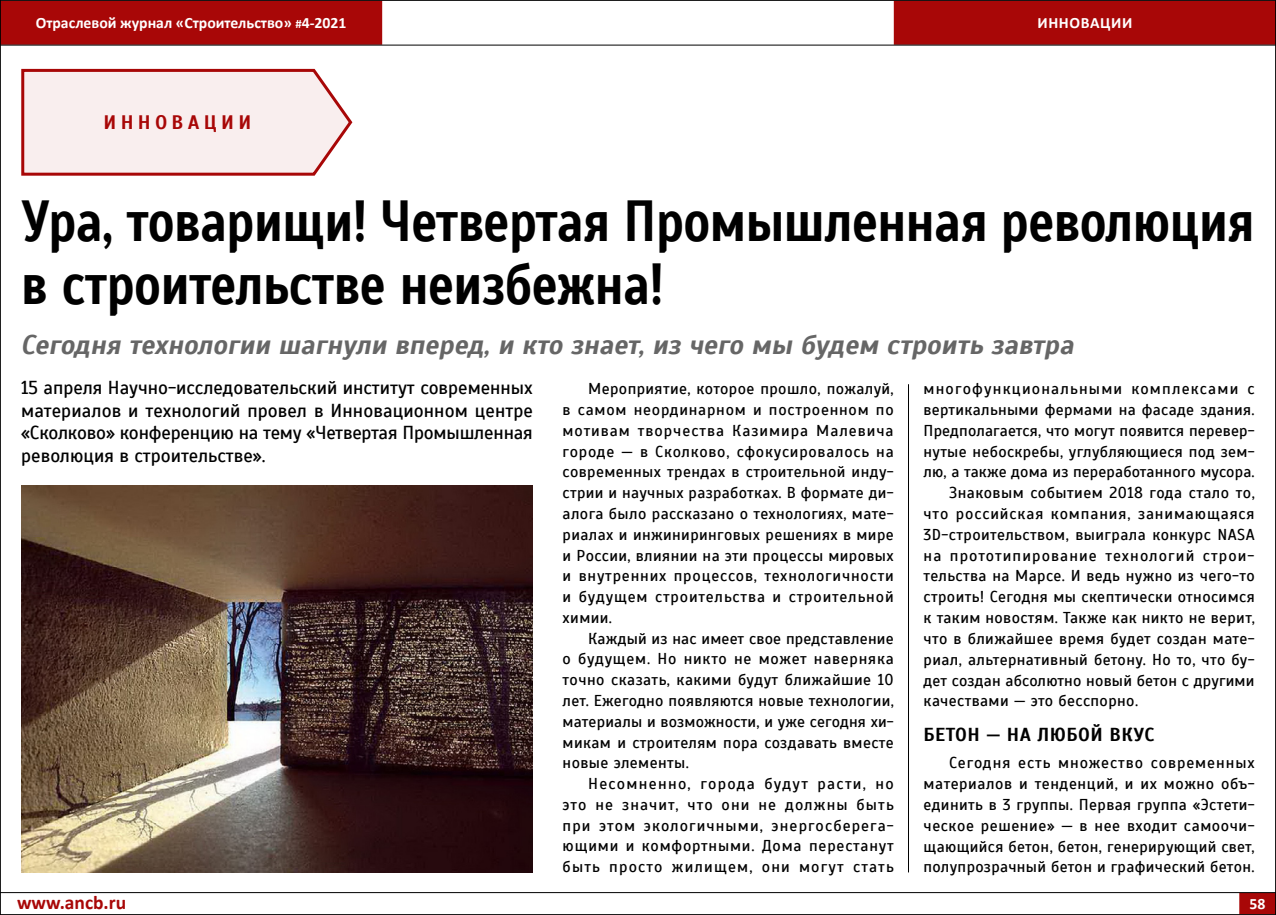
<style>
.page{position:relative;width:1276px;height:915px;background:#fff}
.page>*{position:absolute;margin:0;border:0;box-sizing:border-box;transform-origin:0 0}
.t1{font:700 57.75px/63px "Scada";letter-spacing:-.01em;color:#000;scale:.86 1}
.t2{font:italic 700 27px "Scada";color:#666}
.t3{font:700 19.5px "Calibri";color:#a80707}
.t4{font:700 19.5px "Scada";letter-spacing:.22em;color:#a80707}
.t5{font:18.75px/22.5px "Scada";letter-spacing:-.01em;color:#000;text-align:justify}
.t6{font:700 18.75px "Scada";letter-spacing:.025em;color:#000}
.t7{font:15.75px/20.7px "Scada";letter-spacing:.025em;color:#000;text-align:justify}
.t8{font:700 15.75px "Calibri";color:#fff}
.t9{font:15.75px "Scada";letter-spacing:.055em;color:#000}
.t10{font:15.75px "Scada";letter-spacing:.07em;color:#000}
.t11{font:15.75px "Scada";letter-spacing:.075em;color:#000}
.s1{font-size:12.75px}
</style>
<div class="page">
<svg style="left:21px;top:68px;width:332px;height:108px"></svg>
<hr style="left:908px;top:384px;width:1px;height:488px;background:#000">
<img style="left:21px;top:485px;width:512px;height:387px">
<div style="left:0;top:1px;width:382px;height:44px;background:#a80707"></div>
<div style="left:894px;top:1px;width:382px;height:44px;background:#a80707"></div>
<hr style="left:0;top:0;width:1276px;height:1px;background:#000">
<hr style="left:0;top:45px;width:1276px;height:1px;background:#000">
<div style="left:1239px;top:892px;width:37px;height:21px;background:#a80707"></div>
<hr style="left:0;top:891px;width:1276px;height:1px;background:#000">
<hr style="left:0;top:913px;width:1276px;height:1px;background:#000">
<hr style="left:0;top:0;width:1px;height:914px;background:#000">
<hr style="left:1275px;top:0;width:1px;height:914px;background:#000">
<p class="t8" style="left:36px;top:12px;width:312px">Отраслевой журнал «Строительство» <span class="s1">#</span>4-2021</p>
<p class="t8" style="left:1037px;top:12px;width:23px">Инновации</p>
<p class="t4" style="left:104px;top:110px;width:149px">ИННОВАЦИИ</p>
<h1 class="t1" style="left:21px;top:190px;width:1435px">Ура, товарищи! Четвертая Промышленная революция в строительстве неизбежна!</h1>
<h2 class="t2" style="left:21px;top:328px;width:1054px">Сегодня технологии шагнули вперед, и кто знает, из чего мы будем строить завтра</h2>
<p class="t5" style="left:21px;top:376px;width:513px">15 апреля Научно-исследовательский институт современных материалов и технологий провел в Инновационном центре «Сколково» конференцию на тему «Четвертая Промышленная революция в строительстве».</p>
<p class="t11" style="left:923px;top:379px;width:333px">многофункциональными комплексами с</p>
<p class="t7" style="left:923px;top:399px;width:333px">вертикальными фермами на фасаде здания.</p>
<p class="t7" style="left:923px;top:420px;width:333px">Предполагается, что могут появится перевер-</p>
<p class="t7" style="left:923px;top:441px;width:333px">нутые небоскребы, углубляющиеся под зем-</p>
<p class="t7" style="left:923px;top:462px;width:333px">лю, а также дома из переработанного мусора.</p>
<p class="t7" style="left:949px;top:482px;width:307px">Знаковым событием 2018 года стало то,</p>
<p class="t9" style="left:923px;top:504px;width:332px">что российская компания, занимающаяся</p>
<p class="t7" style="left:923px;top:524px;width:333px">3D-строительством, выиграла конкурс NASA</p>
<p class="t10" style="left:923px;top:546px;width:332px">на прототипирование технологий строи-</p>
<p class="t7" style="left:923px;top:565px;width:333px">тельства на Марсе. И ведь нужно из чего-то</p>
<p class="t7" style="left:923px;top:586px;width:333px">строить! Сегодня мы скептически относимся</p>
<p class="t7" style="left:923px;top:607px;width:333px">к таким новостям. Также как никто не верит,</p>
<p class="t7" style="left:923px;top:628px;width:333px">что в ближайшее время будет создан мате-</p>
<p class="t7" style="left:923px;top:649px;width:333px">риал, альтернативный бетону. Но то, что бу-</p>
<p class="t7" style="left:923px;top:669px;width:332px">дет создан абсолютно новый бетон с другими</p>
<p class="t7" style="left:923px;top:690px;width:216px">качествами — это бесспорно.</p>
<p class="t6" style="left:923px;top:723px;width:232px">БЕТОН — НА ЛЮБОЙ ВКУС</p>
<p class="t7" style="left:923px;top:752px;width:333px;text-indent:26px">Сегодня есть множество современных материалов и тенденций, и их можно объ&shy;единить в 3 группы. Первая группа «Эстети&shy;ческое решение» — в нее входит самоочи&shy;щающийся бетон, бетон, генерирующий свет, полупрозрачный бетон и графический бетон.</p>
<p class="t7" style="left:562px;top:379px;width:333px;text-indent:26px">Мероприятие, которое прошло, пожалуй, в самом неординарном и построенном по мотивам творчества Казимира Малевича городе — в Сколково, сфокусировалось на современных трендах в строительной инду&shy;стрии и научных разработках. В формате ди&shy;алога было рассказано о технологиях, мате&shy;риалах и инжиниринговых решениях в мире и России, влиянии на эти процессы мировых и внутренних процессов, технологичности и будущем строительства и строительной химии.</p>
<p class="t7" style="left:562px;top:628px;width:333px;text-indent:26px">Каждый из нас имеет свое представление о будущем. Но никто не может наверняка точно сказать, какими будут ближайшие 10 лет. Ежегодно появляются новые технологии, материалы и возможности, и уже сегодня хи&shy;микам и строителям пора создавать вместе новые элементы.</p>
<p class="t7" style="left:562px;top:773px;width:333px;text-indent:26px">Несомненно, города будут расти, но это не значит, что они не должны быть при этом экологичными, энергосберега&shy;ющими и комфортными. Дома перестанут быть просто жилищем, они могут стать</p>
<p class="t3" style="left:17px;top:889px;width:111px">www.ancb.ru</p>
<p class="t8" style="left:1249px;top:892px;width:17px">58</p>
</div>
